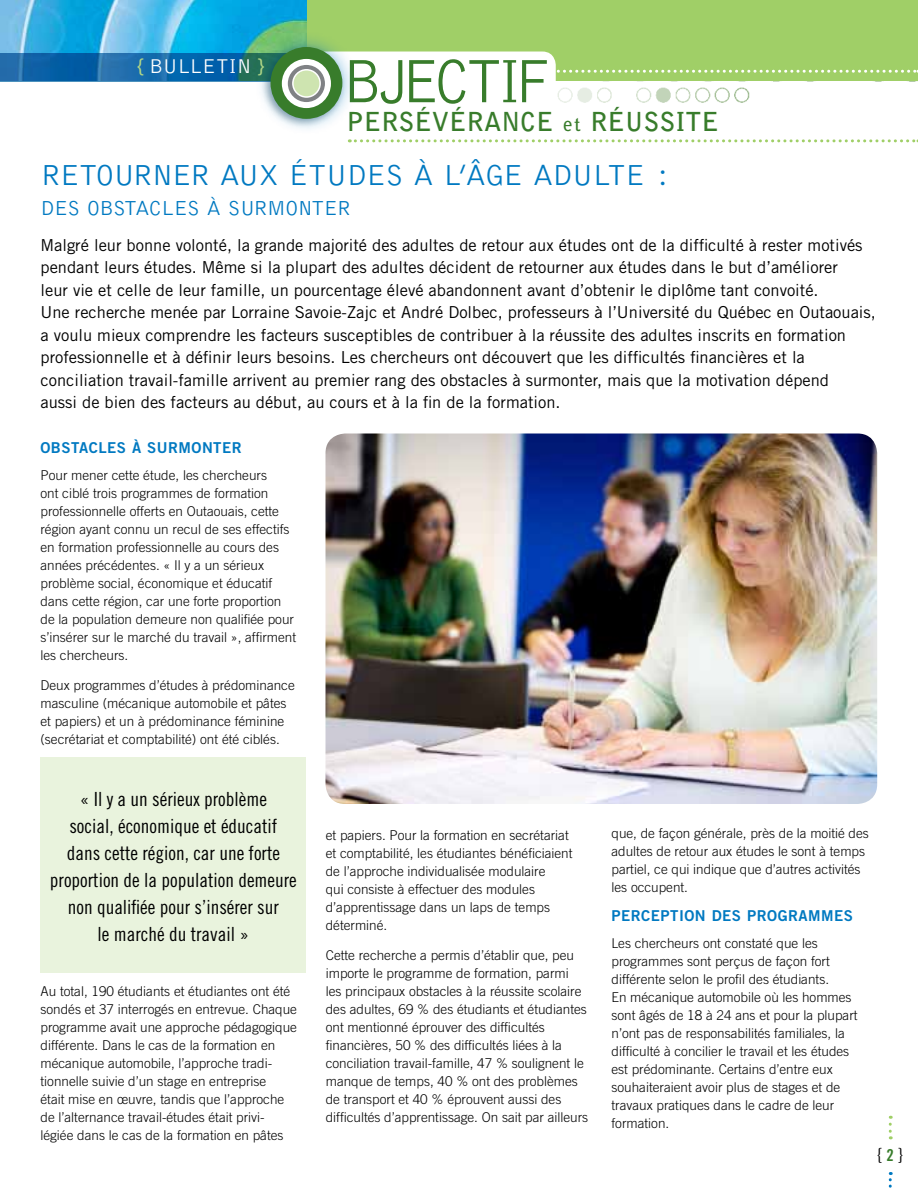
<style>
.page{position:relative;width:918px;height:1188px;background:#fff}
.page>*{position:absolute;margin:0;border:0;box-sizing:border-box;transform-origin:0 0}
.t1{font:300 63.45px "Bell Gothic";letter-spacing:-.09em;color:#387c2b;scale:.94 1}
.t2{font:300 30px "Bell Gothic";letter-spacing:-.02em;color:#0079c1}
.t3{font:700 26.1px "Bell Gothic";color:#387c2b}
.t4{font:300 21px "Bell Gothic";color:#0079c1}
.t5{font:300 20.7px "Bell Gothic";color:#fff}
.t6{font:19.5px/27px "Trade Gothic Cond Eighteen";color:#000;text-align:center}
.t7{font:18px "Trade Gothic Cond Eighteen";color:#000}
.t8{font:16.5px/22.5px "Trade Gothic";color:#000}
.t9{font:15px "Trade Gothic Bold Two";letter-spacing:.03em;color:#0079c1}
.t10{font:300 13.5px/18px "Trade Gothic";color:#000}
.s1{font-size:24.3px;color:#b2d785}
.s2{font-size:19.2px}
.s3{font-family:"Trade Gothic Bold Cond Twenty";font-size:16.5px;color:#387c2b}
</style>
<div class="page">
<img style="left:557px;top:81px;width:361px;height:22px">
<div style="left:287px;top:0;width:631px;height:81px;background:#a0cf67"></div>
<img style="left:0;top:0;width:307px;height:53px">
<svg style="left:0;top:53px;width:253px;height:29px;background:#1267a6"></svg>
<div style="left:299px;top:52px;width:257px;height:61px;background:#fff;border-radius:14px"></div>
<svg style="left:555px;top:70px;width:363px;height:3px"></svg>
<svg style="left:349px;top:139px;width:569px;height:3px"></svg>
<div style="left:253px;top:29px;width:104px;height:105px;background:#0079c1;opacity:.5"></div>
<div style="left:271px;top:47px;width:71px;height:72px;background:#387c2b;border-radius:50%"></div>
<svg style="left:285px;top:62px;width:43px;height:43px"></svg>
<div style="left:282px;top:59px;width:49px;height:49px;border:6px solid #fff;border-radius:50%"></div>
<div style="left:293px;top:70px;width:27px;height:27px;background:#cee4b0;border-radius:50%"></div>
<div style="left:292px;top:69px;width:29px;height:29px;border:2px solid #fff;border-radius:50%"></div>
<div style="left:40px;top:758px;width:266px;height:216px;background:#e9f3dd"></div>
<img style="left:326px;top:434px;width:551px;height:370px">
<svg style="left:889px;top:1172px;width:3px;height:16px"></svg>
<svg style="left:889px;top:1116px;width:3px;height:23px"></svg>
<h3 class="t5" style="left:136px;top:55px;width:131px"><span class="s1">{</span> BULLETIN <span class="s1">}</span></h3>
<h1 class="t1" style="left:342px;top:47px;width:224px">BJECTIF</h1>
<h3 class="t3" style="left:346px;top:106px;width:374px">PERSÉVÉRANCE <span class="s2">et</span> RÉUSSITE</h3>
<h2 class="t2" style="left:40px;top:159px;width:92px">RETOURNER</h2>
<h2 class="t2" style="left:220px;top:159px;width:367px">AUX ÉTU DES À L’ÂGE ADULTE</h2>
<h2 class="t2" style="left:658px;top:159px;width:11px">:</h2>
<h3 class="t4" style="left:40px;top:196px;width:73px">DES OBSTACLES</h3>
<h3 class="t4" style="left:207px;top:196px;width:36px">À SURM</h3>
<h3 class="t4" style="left:285px;top:196px;width:26px">ONTER</h3>
<p class="t8" style="left:40px;top:233px;width:837px">Malgré leur bonne volonté, la grande majorité des adultes de retour aux études ont de la difficulté à rester motivés pendant leurs études. Même si la plupart des adultes décident de retourner aux études dans le but d’améliorer<br>leur vie et celle de leur famille, un pourcentage élevé abandonnent avant d’obtenir le diplôme tant convoité.<br>Une recherche menée par Lorraine Savoie-Zajc et André Dolbec, professeurs à l’Université du Québec en Outaouais, a voulu mieux comprendre les facteurs susceptibles de contribuer à la réussite des adultes inscrits en formation professionnelle et à définir leurs besoins. Les chercheurs ont découvert que les difficultés financières et la conciliation travail-famille arrivent au premier rang des obstacles à surmonter, mais que la motivation dépend<br>aussi de bien des facteurs au début, au cours et à la fin de la formation.</p>
<p class="t9" style="left:40px;top:438px;width:203px">OBSTACLES À SURMONTER</p>
<p class="t10" style="left:40px;top:466px;width:257px">Pour mener cette étude, les chercheurs<br>ont ciblé trois programmes de formation professionnelle offerts en Outaouais, cette région ayant connu un recul de ses effectifs en formation professionnelle au cours des années précédentes. « Il y a un sérieux problème social, économique et éducatif dans cette région, car une forte proportion de la population demeure non qualifiée pour s’insérer sur le marché du travail », affirment les chercheurs.</p>
<p class="t10" style="left:40px;top:676px;width:256px">Deux programmes d’études à prédominance masculine (mécanique automobile et pâtes et papiers) et un à prédominance féminine (secrétariat et comptabilité) ont été ciblés.</p>
<h3 class="t6" style="left:50px;top:785px;width:248px">« Il y a un sérieux problème<br>social, économique et éducatif<br>dans cette région, car une forte proportion de la population demeure non qualifiée pour s’insérer sur<br>le marché du travail »</h3>
<p class="t10" style="left:40px;top:982px;width:258px">Au total, 190 étudiants et étudiantes ont été sondés et 37 interrogés en entrevue. Chaque programme avait une approche pédagogique différente. Dans le cas de la formation en mécanique automobile, l’approche tradi&shy;tionnelle suivie d’un stage en entreprise<br>était mise en œuvre, tandis que l’approche de l’alternance travail-études était privi&shy;légiée dans le cas de la formation en pâtes</p>
<p class="t10" style="left:326px;top:826px;width:248px">et papiers. Pour la formation en secrétariat et comptabilité, les étudiantes bénéficiaient de l’approche individualisée modulaire<br>qui consiste à effectuer des modules d’apprentissage dans un laps de temps déterminé.</p>
<p class="t10" style="left:326px;top:946px;width:264px">Cette recherche a permis d’établir que, peu importe le programme de formation, parmi<br>les principaux obstacles à la réussite scolaire des adultes, 69 % des étudiants et étudiantes ont mentionné éprouver des difficultés financières, 50 % des difficultés liées à la conciliation travail-famille, 47 % soulignent le manque de temps, 40 % ont des problèmes de transport et 40 % éprouvent aussi des difficultés d’apprentissage. On sait par ailleurs</p>
<p class="t10" style="left:612px;top:825px;width:259px">que, de façon générale, près de la moitié des adultes de retour aux études le sont à temps partiel, ce qui indique que d’autres activités les occupent.</p>
<p class="t9" style="left:612px;top:906px;width:243px">PERCEPTION DES PROGRAMMES</p>
<p class="t10" style="left:612px;top:934px;width:248px">Les chercheurs ont constaté que les programmes sont perçus de façon fort différente selon le profil des étudiants.<br>En mécanique automobile où les hommes sont âgés de 18 à 24 ans et pour la plupart n’ont pas de responsabilités familiales, la difficulté à concilier le travail et les études est prédominante. Certains d’entre eux souhaiteraient avoir plus de stages et de travaux pratiques dans le cadre de leur formation.</p>
<h3 class="t7" style="left:878px;top:1144px;width:27px">{ <span class="s3">2</span> }</h3>
</div>
